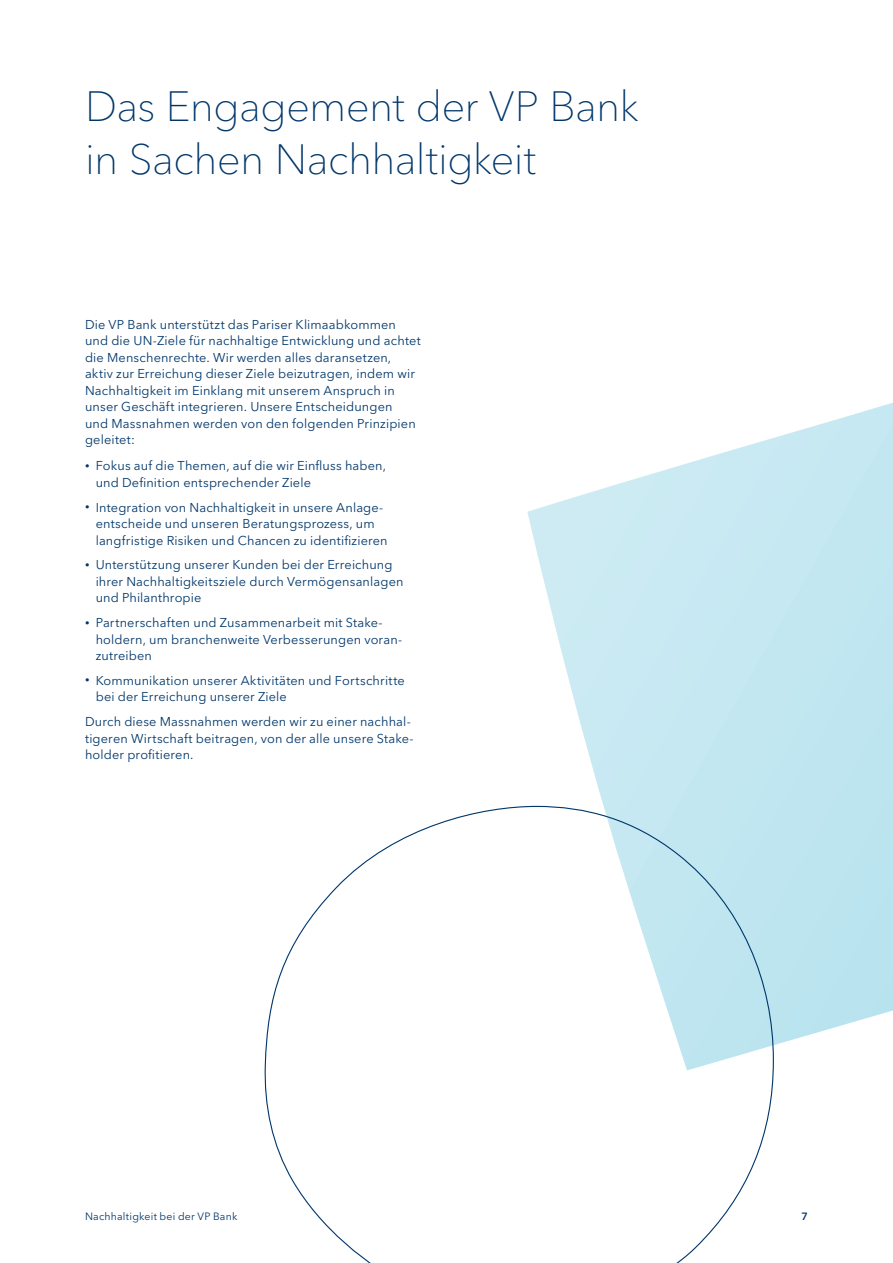
<style>
.page{position:relative;width:893px;height:1263px;background:#fff}
.page>*{position:absolute;margin:0;border:0;box-sizing:border-box;transform-origin:0 0}
.t1{font:100 42px/52.5px "VP Next";letter-spacing:-.015em;color:#00376b}
.t2{font:12.75px/16.5px "VP Next";letter-spacing:.01em;color:#00376b}
.t3{font:10.5px "VP Next";letter-spacing:.02em;color:#00376b}
.t4{font:600 10.5px "VP Next";color:#00376b}
.s1{font-size:8.85px}
</style>
<div class="page">
<svg style="left:527px;top:403px;width:366px;height:642px"></svg>
<svg style="left:264px;top:805px;width:510px;height:458px"></svg>
<h1 class="t1" style="left:85px;top:80px;width:556px">Das Engagement der VP Bank in Sachen Nachhaltigkeit</h1>
<p class="t2" style="left:85px;top:316px;width:337px">Die VP Bank unterstützt das Pariser Klimaabkommen und die UN-Ziele für nachhaltige Entwicklung und achtet die Menschenrechte. Wir werden alles daransetzen, aktiv zur Erreichung dieser Ziele beizutragen, indem wir Nachhaltigkeit im Einklang mit unserem Anspruch in unser Geschäft integrieren. Unsere Entscheidungen<br>und Massnahmen werden von den folgenden Prinzipien geleitet:</p>
<p class="t2" style="left:96px;top:458px;width:292px;text-indent:-11px"><span class="s1">•</span> Fokus auf die Themen, auf die wir Einfluss haben, und Definition entsprechender Ziele</p>
<p class="t2" style="left:96px;top:499px;width:293px;text-indent:-11px"><span class="s1">•</span> Integration von Nachhaltigkeit in unsere Anlage&shy;entscheide und unseren Beratungsprozess, um langfristige Risiken und Chancen zu identifizieren</p>
<p class="t2" style="left:96px;top:557px;width:309px;text-indent:-11px"><span class="s1">•</span> Unterstützung unserer Kunden bei der Erreichung ihrer Nachhaltigkeitsziele durch Vermögensanlagen und Philanthropie</p>
<p class="t2" style="left:96px;top:614px;width:307px;text-indent:-11px"><span class="s1">•</span> Partnerschaften und Zusammenarbeit mit Stake&shy;holdern, um branchenweite Verbesserungen voran&shy;zutreiben</p>
<p class="t2" style="left:96px;top:672px;width:311px;text-indent:-11px"><span class="s1">•</span> Kommunikation unserer Aktivitäten und Fortschritte bei der Erreichung unserer Ziele</p>
<p class="t2" style="left:85px;top:713px;width:329px">Durch diese Massnahmen werden wir zu einer nachhal&shy;tigeren Wirtschaft beitragen, von der alle unsere Stake&shy;holder profitieren.</p>
<p class="t3" style="left:85px;top:1210px;width:154px">Nachhaltigkeit bei der VP Bank</p>
<p class="t4" style="left:801px;top:1210px;width:8px">7</p>
</div>
